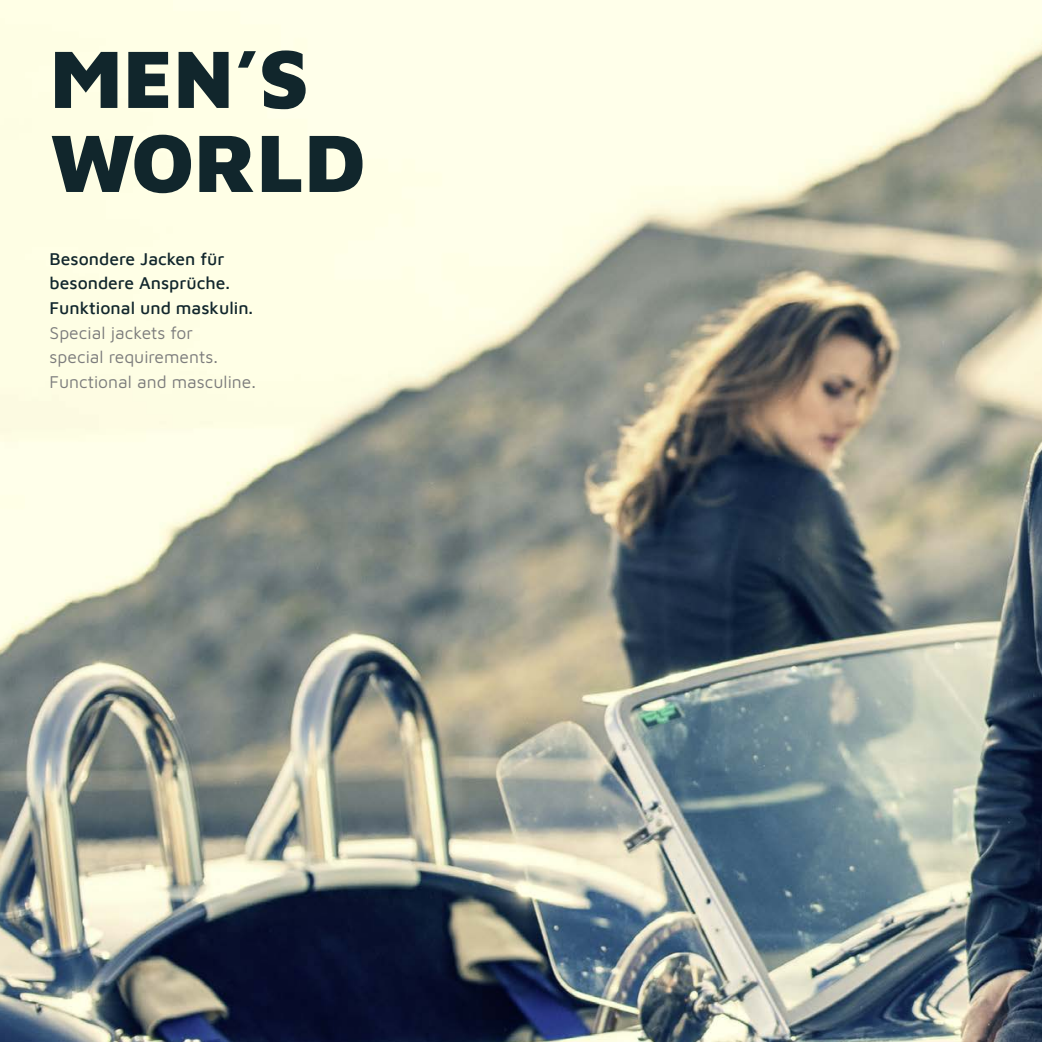
<style>
.page{position:relative;width:1042px;height:1042px;background:#fff}
.page>*{position:absolute;margin:0;border:0;box-sizing:border-box;transform-origin:0 0}
.t1{font:900 84px/84px "Maven Pro";color:#11262c}
.t2{font:17.5px/24.5px "Maven Pro";color:#7c7c7c}
.t3{font:500 17.5px/24.5px "Maven Pro";color:#11262c}
</style>
<div class="page">
<img style="left:0;top:0;width:1042px;height:1042px">
<h1 class="t1" style="left:50px;top:31px;width:317px">MEN’S<br>WORLD</h1>
<p class="t3" style="left:50px;top:245px;width:205px">Besondere Jacken für besondere Ansprüche.<br>Funktional und maskulin.</p>
<p class="t2" style="left:50px;top:319px;width:208px">Special jackets for<br>special requirements.<br>Functional and masculine.</p>
</div>
